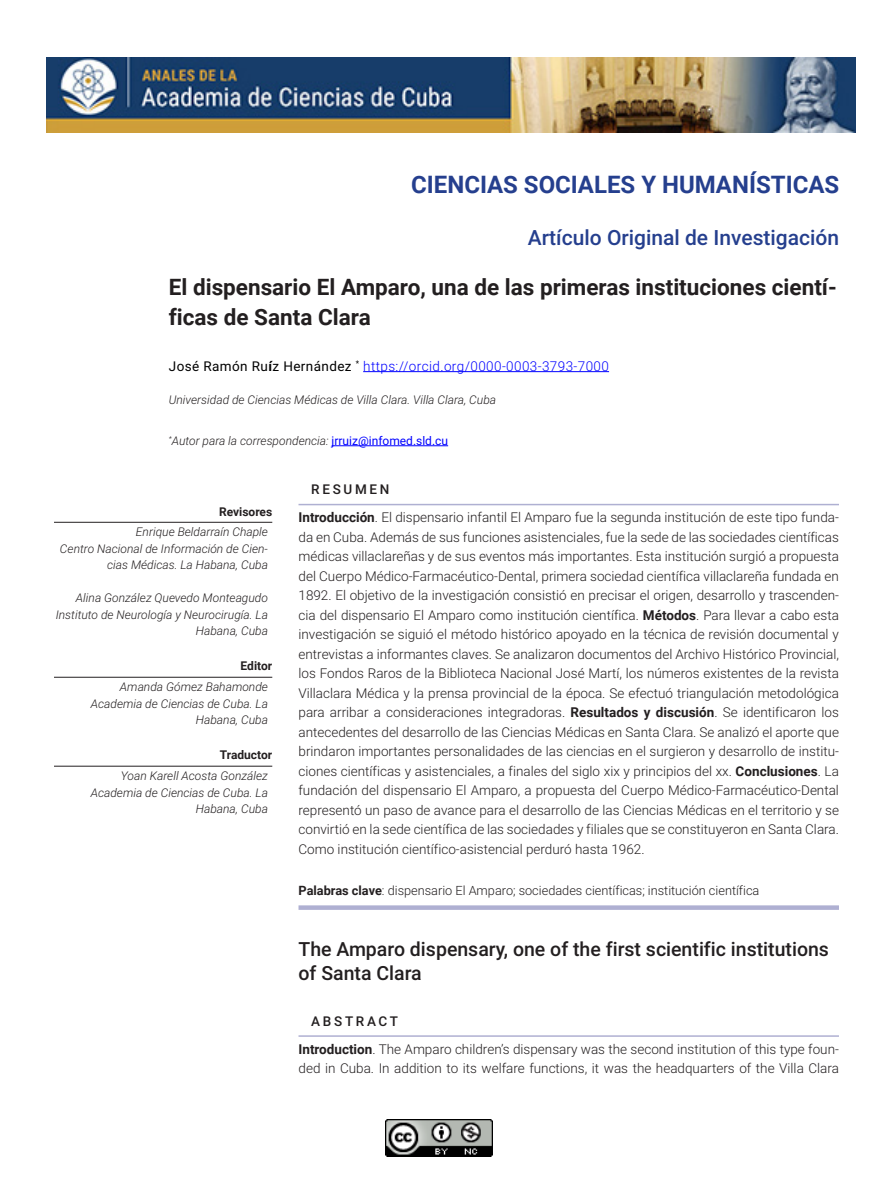
<style>
.page{position:relative;width:893px;height:1191px;background:#fff}
.page>*{position:absolute;margin:0;border:0;box-sizing:border-box;transform-origin:0 0}
.Tipo_de_artículo{font:700 24px "Roboto";color:#253f8e}
.Título_del_Artículo{font:700 22.5px/30px "Roboto";color:#231f20}
.Tipo_de_artículo-2{font:500 21px "Roboto";color:#253f8e}
.Título_Artículo_Ingl{font:500 19.5px/23.4px "Roboto";color:#231f20}
.Texto_del_Resumen_y{font:300 13.5px/19.5px "Roboto";color:#231f20;text-align:justify}
.Autores{font:300 13.5px "Roboto";letter-spacing:.03em;color:#00f}
.Palabra_Resumen_y_Ab{font:500 13.5px "Roboto";letter-spacing:.2em;color:#231f20}
.Palabras_clave___Key{font:300 12.75px "Roboto";color:#231f20}
.Créditos_realización{font:italic 300 12px/16.5px "Roboto";color:#231f20;text-align:right}
.Autores_Datos{font:italic 300 12px "Roboto";color:#231f20}
.Autor_para_la_corres{font:italic 300 12px "Roboto";color:#231f20}
.Créditos_realización-2{font:700 12px "Roboto";color:#231f20}
.s1{font-weight:400;color:#000}
.s2{font-weight:700;color:#000}
.s3{font-weight:400;font-style:normal;color:#00f}
.s4{font-weight:700}
</style>
<div class="page">
<img style="left:386px;top:1119px;width:106px;height:37px">
<img style="left:47px;top:57px;width:808px;height:75px">
<hr style="left:363px;top:371px;width:246px;height:1px;background:#00f">
<hr style="left:332px;top:445px;width:116px;height:1px;background:#00f">
<hr style="left:298px;top:504px;width:541px;height:1px;background:#afb0d2">
<div style="left:298px;top:905px;width:541px;height:5px;background:#afb0d2"></div>
<hr style="left:298px;top:1035px;width:541px;height:1px;background:#afb0d2">
<hr style="left:54px;top:522px;width:218px;height:1px;background:#231f20">
<hr style="left:54px;top:677px;width:218px;height:1px;background:#231f20">
<hr style="left:54px;top:766px;width:218px;height:1px;background:#231f20">
<p class="Tipo_de_artículo" style="left:411px;top:168px;width:430px">CIENCIAS SOCIALES Y HUMANÍSTICAS</p>
<p class="Tipo_de_artículo-2" style="left:528px;top:223px;width:313px">Artículo Original de Investigación</p>
<p class="Título_del_Artículo" style="left:169px;top:272px;width:669px">El dispensario El Amparo, una de las primeras instituciones cientí&shy;ficas de Santa Clara</p>
<p class="Autores" style="left:169px;top:358px;width:442px"><span class="s1">José Ramón Ru</span><span class="s2">í</span><span class="s1">z Hernández</span> <sup>*</sup> https://orcid.org/0000-0003-3793-7000</p>
<p class="Autores_Datos" style="left:169px;top:392px;width:329px">Universidad de Ciencias Médicas de Villa Clara. Villa Clara, Cuba</p>
<p class="Autor_para_la_corres" style="left:169px;top:434px;width:281px"><sup>*</sup>Autor para la correspondencia: <span class="s3">jrruiz@infomed.sld.cu</span></p>
<p class="Palabra_Resumen_y_Ab" style="left:311px;top:480px;width:80px">RESUMEN</p>
<p class="Texto_del_Resumen_y" style="left:298px;top:508px;width:542px"><span class="s4">Introducción</span>. El dispensario infantil El Amparo fue la segunda institución de este tipo funda&shy;da en Cuba. Además de sus funciones asistenciales, fue la sede de las sociedades científicas médicas villaclareñas y de sus eventos más importantes. Esta institución surgió a propuesta del Cuerpo Médico-Farmacéutico-Dental, primera sociedad científica villaclareña fundada en 1892. El objetivo de la investigación consistió en precisar el origen, desarrollo y trascenden&shy;cia del dispensario El Amparo como institución científica. <span class="s4">Métodos</span>. Para llevar a cabo esta investigación se siguió el método histórico apoyado en la técnica de revisión documental y entrevistas a informantes claves. Se analizaron documentos del Archivo Histórico Provincial, los Fondos Raros de la Biblioteca Nacional José Martí, los números existentes de la revista Villaclara Médica y la prensa provincial de la época. Se efectuó triangulación metodológica para arribar a consideraciones integradoras. <span class="s4">Resultados y discusión</span>. Se identificaron los antecedentes del desarrollo de las Ciencias Médicas en Santa Clara. Se analizó el aporte que brindaron importantes personalidades de las ciencias en el surgieron y desarrollo de institu&shy;ciones científicas y asistenciales, a finales del siglo xix y principios del xx. <span class="s4">Conclusiones</span>. La fundación del dispensario El Amparo, a propuesta del Cuerpo Médico-Farmacéutico-Dental representó un paso de avance para el desarrollo de las Ciencias Médicas en el territorio y se convirtió en la sede científica de las sociedades y filiales que se constituyeron en Santa Clara.<br>Como institución científico-asistencial perduró hasta 1962.</p>
<p class="Palabras_clave___Key" style="left:298px;top:883px;width:462px"><span class="s4">Palabras clave</span>: dispensario El Amparo; sociedades científicas; institución científica</p>
<p class="Créditos_realización-2" style="left:219px;top:503px;width:55px">Revisores</p>
<p class="Créditos_realización" style="left:136px;top:524px;width:134px">Enrique Beldarraín Chaple</p>
<p class="Créditos_realización" style="left:60px;top:540px;width:210px">Centro Nacional de Información de Cien&shy;cias Médicas. La Habana, Cuba</p>
<p class="Créditos_realización" style="left:76px;top:590px;width:194px">Alina González Quevedo Monteagudo</p>
<p class="Créditos_realización" style="left:56px;top:606px;width:214px">Instituto de Neurología y Neurocirugía. La<br>Habana, Cuba</p>
<p class="Créditos_realización-2" style="left:241px;top:658px;width:33px">Editor</p>
<p class="Créditos_realización" style="left:120px;top:679px;width:150px">Amanda Gómez Bahamonde</p>
<p class="Créditos_realización" style="left:91px;top:695px;width:179px">Academia de Ciencias de Cuba. La<br>Habana, Cuba</p>
<p class="Créditos_realización-2" style="left:220px;top:746px;width:54px">Traductor</p>
<p class="Créditos_realización" style="left:121px;top:767px;width:149px">Yoan Karell Acosta González</p>
<p class="Créditos_realización" style="left:91px;top:784px;width:179px">Academia de Ciencias de Cuba. La<br>Habana, Cuba</p>
<p class="Título_Artículo_Ingl" style="left:298px;top:939px;width:532px">The Amparo dispensary, one of the first scientific institutions of Santa Clara</p>
<p class="Palabra_Resumen_y_Ab" style="left:311px;top:1011px;width:88px">ABSTRACT</p>
<p class="Texto_del_Resumen_y" style="left:298px;top:1039px;width:542px"><span class="s4">Introduction</span>. The Amparo children’s dispensary was the second institution of this type foun&shy;ded in Cuba. In addition to its welfare functions, it was the headquarters of the Villa Clara</p>
</div>
